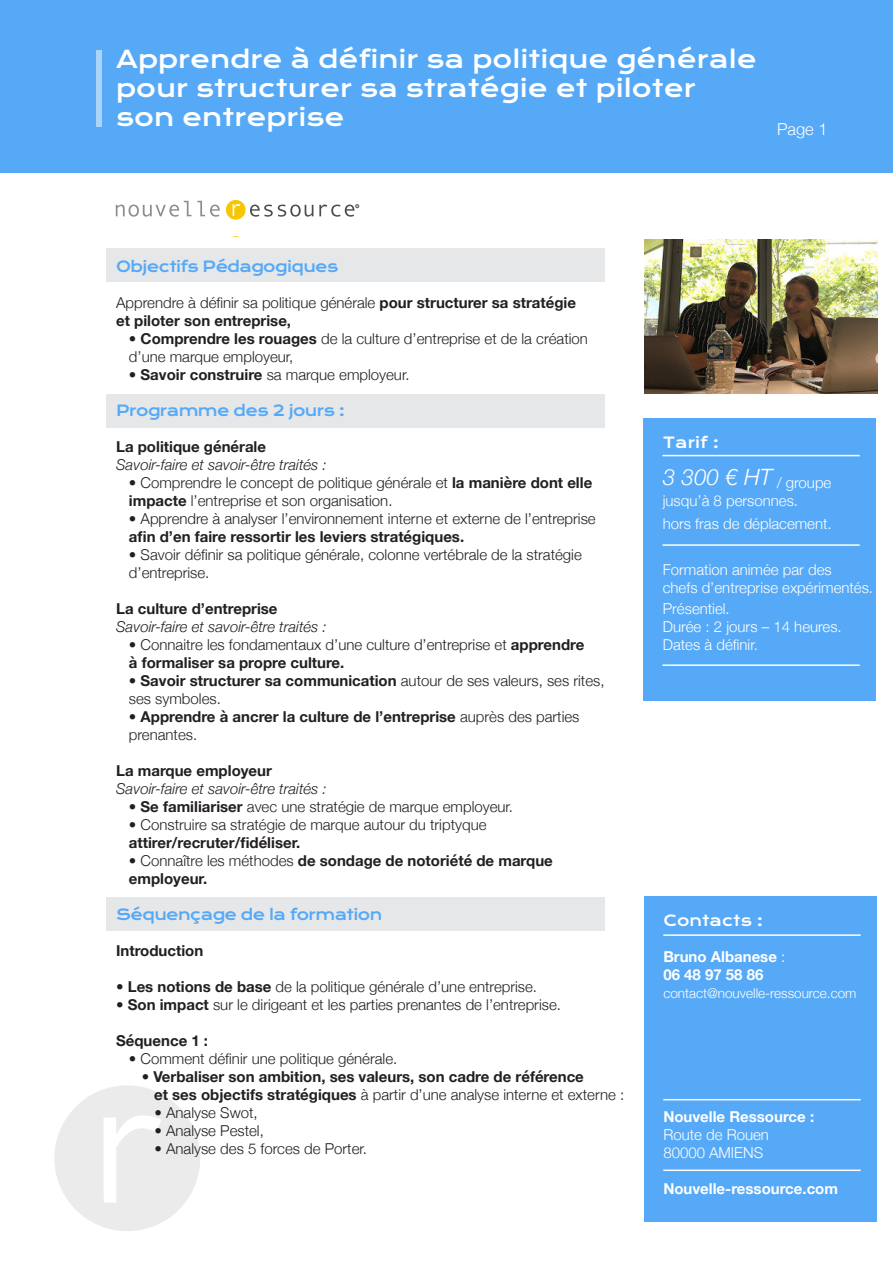
<style>
.page{position:relative;width:893px;height:1263px;background:#fff}
.page>*{position:absolute;margin:0;border:0;box-sizing:border-box;transform-origin:0 0}
.t1{font:24px/28.8px "Krona One";color:#fff}
.t2{font:italic 300 22.5px "Helvetica Neue";color:#fff}
.t3{font:300 16.5px "Helvetica Neue";color:#fff}
.t4{font:300 15px/18px "Helvetica Neue";color:#231f20}
.t5{font:700 15px/18px "Helvetica Neue";color:#231f20}
.t6{font:300 15px/18px "Helvetica Neue";color:#fff}
.t7{font:italic 300 15px "Helvetica Neue";color:#231f20}
.t8{font:700 15px/18px "Helvetica Neue";color:#fff}
.t9{font:15px "Krona One";letter-spacing:-.04em;color:#56a9f7}
.t10{font:15px "Krona One";color:#fff}
.t11{font:300 13.5px "Helvetica Neue";color:#fff}
.s1{font-weight:300}
.s2{font-weight:700}
</style>
<div class="page">
<div style="left:0;top:0;width:893px;height:172px;background:#56a9f7"></div>
<div style="left:106px;top:249px;width:498px;height:33px;background:#e6e7e9"></div>
<div style="left:106px;top:394px;width:498px;height:33px;background:#e6e7e9"></div>
<div style="left:106px;top:897px;width:498px;height:34px;background:#e6e7e9"></div>
<div style="left:644px;top:896px;width:232px;height:326px;background:#56a9f7"></div>
<hr style="left:663px;top:934px;width:198px;height:2px;background:#fff">
<hr style="left:663px;top:1099px;width:198px;height:1px;background:#fff">
<hr style="left:663px;top:1169px;width:198px;height:2px;background:#fff">
<div style="left:54px;top:1085px;width:146px;height:146px;background:#ebebeb;border-radius:50%"></div>
<svg style="left:104px;top:1115px;width:57px;height:87px"></svg>
<svg style="left:116px;top:201px;width:75px;height:16px"></svg>
<svg style="left:197px;top:201px;width:23px;height:16px"></svg>
<svg style="left:250px;top:205px;width:63px;height:12px"></svg>
<svg style="left:226px;top:200px;width:20px;height:20px"></svg>
<svg style="left:233px;top:204px;width:7px;height:12px"></svg>
<svg style="left:319px;top:205px;width:40px;height:12px"></svg>
<div style="left:96px;top:50px;width:6px;height:77px;background:#abd4fb"></div>
<img style="left:644px;top:239px;width:233px;height:155px">
<div style="left:643px;top:418px;width:233px;height:282px;background:#56a9f7"></div>
<hr style="left:662px;top:664px;width:198px;height:2px;background:#fff">
<hr style="left:662px;top:455px;width:198px;height:1px;background:#fff">
<hr style="left:662px;top:544px;width:198px;height:2px;background:#fff">
<h1 class="t1" style="left:116px;top:45px;width:642px">Apprendre à définir sa politique générale pour structurer sa stratégie et piloter son entreprise</h1>
<p class="t3" style="left:777px;top:116px;width:52px">Page 1</p>
<p class="t9" style="left:116px;top:259px;width:224px">Objectifs Pédagogiques</p>
<p class="t5" style="left:116px;top:295px;width:461px"><span class="s1">Apprendre à définir sa politique générale</span> pour structurer sa stratégie et piloter son entreprise,</p>
<p class="t4" style="left:129px;top:331px;width:460px">• <span class="s2">Comprendre les rouages</span> de la culture d’entreprise et de la création d’une marque employeur,</p>
<p class="t4" style="left:129px;top:367px;width:282px">• <span class="s2">Savoir construire</span> sa marque employeur.</p>
<p class="t9" style="left:116px;top:403px;width:230px">Programme des 2 jours :</p>
<p class="t5" style="left:116px;top:439px;width:151px">La politique générale</p>
<p class="t7" style="left:116px;top:456px;width:212px">Savoir-faire et savoir-être traités :</p>
<p class="t4" style="left:129px;top:473px;width:465px">• Comprendre le concept de politique générale et <span class="s2">la manière dont elle impacte</span> l’entreprise et son organisation.</p>
<p class="t4" style="left:129px;top:509px;width:468px">• Apprendre à analyser l’environnement interne et externe de l’entreprise</p>
<p class="t5" style="left:129px;top:528px;width:337px">afin d’en faire ressortir les leviers stratégiques.</p>
<p class="t4" style="left:129px;top:545px;width:454px">• Savoir définir sa politique générale, colonne vertébrale de la stratégie d’entreprise.</p>
<p class="t5" style="left:116px;top:600px;width:163px">La culture d’entreprise</p>
<p class="t7" style="left:116px;top:618px;width:212px">Savoir-faire et savoir-être traités :</p>
<p class="t4" style="left:129px;top:635px;width:457px">• Connaitre les fondamentaux d’une culture d’entreprise et <span class="s2">apprendre à formaliser sa propre culture.</span></p>
<p class="t4" style="left:129px;top:673px;width:477px">• <span class="s2">Savoir structurer sa communication</span> autour de ses valeurs, ses rites, ses symboles.</p>
<p class="t5" style="left:129px;top:708px;width:452px"><span class="s1">•</span> Apprendre à ancrer la culture de l’entreprise <span class="s1">auprès des parties prenantes.</span></p>
<p class="t5" style="left:116px;top:763px;width:157px">La marque employeur</p>
<p class="t7" style="left:116px;top:780px;width:212px">Savoir-faire et savoir-être traités :</p>
<p class="t4" style="left:129px;top:799px;width:386px">• <span class="s2">Se familiariser</span> avec une stratégie de marque employeur.</p>
<p class="t4" style="left:129px;top:815px;width:359px">• Construire sa stratégie de marque autour du triptyque</p>
<p class="t5" style="left:129px;top:834px;width:173px">attirer/recruter/fidéliser.</p>
<p class="t5" style="left:129px;top:853px;width:425px"><span class="s1">• Connaître les méthodes</span> de sondage de notoriété de marque employeur.</p>
<p class="t9" style="left:116px;top:907px;width:268px">Séquençage de la formation</p>
<p class="t5" style="left:116px;top:943px;width:89px">Introduction</p>
<p class="t4" style="left:116px;top:979px;width:422px">• <span class="s2">Les notions de base</span> de la politique générale d’une entreprise.</p>
<p class="t4" style="left:116px;top:997px;width:446px">• <span class="s2">Son impact</span> sur le dirigeant et les parties prenantes de l’entreprise.</p>
<p class="t5" style="left:116px;top:1033px;width:93px">Séquence 1 :</p>
<p class="t4" style="left:129px;top:1049px;width:270px">• Comment définir une politique générale.</p>
<p class="t5" style="left:154px;top:1068px;width:472px;text-indent:-13px"><span class="s1">•</span> Verbaliser son ambition, ses valeurs, son cadre de référence<br>et ses objectifs stratégiques <span class="s1">à partir d’une analyse interne et externe :</span></p>
<p class="t4" style="left:154px;top:1103px;width:105px">• Analyse Swot,</p>
<p class="t4" style="left:154px;top:1121px;width:111px">• Analyse Pestel,</p>
<p class="t4" style="left:154px;top:1139px;width:214px">• Analyse des 5 forces de Porter.</p>
<p class="t10" style="left:663px;top:434px;width:58px">Tarif :</p>
<h2 class="t2" style="left:663px;top:464px;width:170px">3 300 € HT <sub>/</sub> <sub>groupe</sub></h2>
<p class="t6" style="left:663px;top:488px;width:170px;line-height:22.5px">jusqu’à 8 personnes.<br>hors fras de déplacement.</p>
<p class="t6" style="left:663px;top:560px;width:212px">Formation animée par des<br>chefs d’entreprise expérimentés.</p>
<p class="t6" style="left:663px;top:599px;width:180px">Présentiel.<br>Durée : 2 jours – 14 heures.<br>Dates à définir.</p>
<p class="t10" style="left:663px;top:912px;width:101px">Contacts :</p>
<p class="t8" style="left:663px;top:948px;width:123px">Bruno Albanese <span class="s1">:<br></span>06 48 97 58 86</p>
<p class="t11" style="left:663px;top:988px;width:195px">contact@nouvelle-ressource.com</p>
<p class="t8" style="left:663px;top:1108px;width:152px">Nouvelle Ressource :</p>
<p class="t6" style="left:663px;top:1126px;width:107px">Route de Rouen<br>80000 AMIENS</p>
<p class="t8" style="left:663px;top:1180px;width:176px">Nouvelle-ressource.com</p>
</div>
